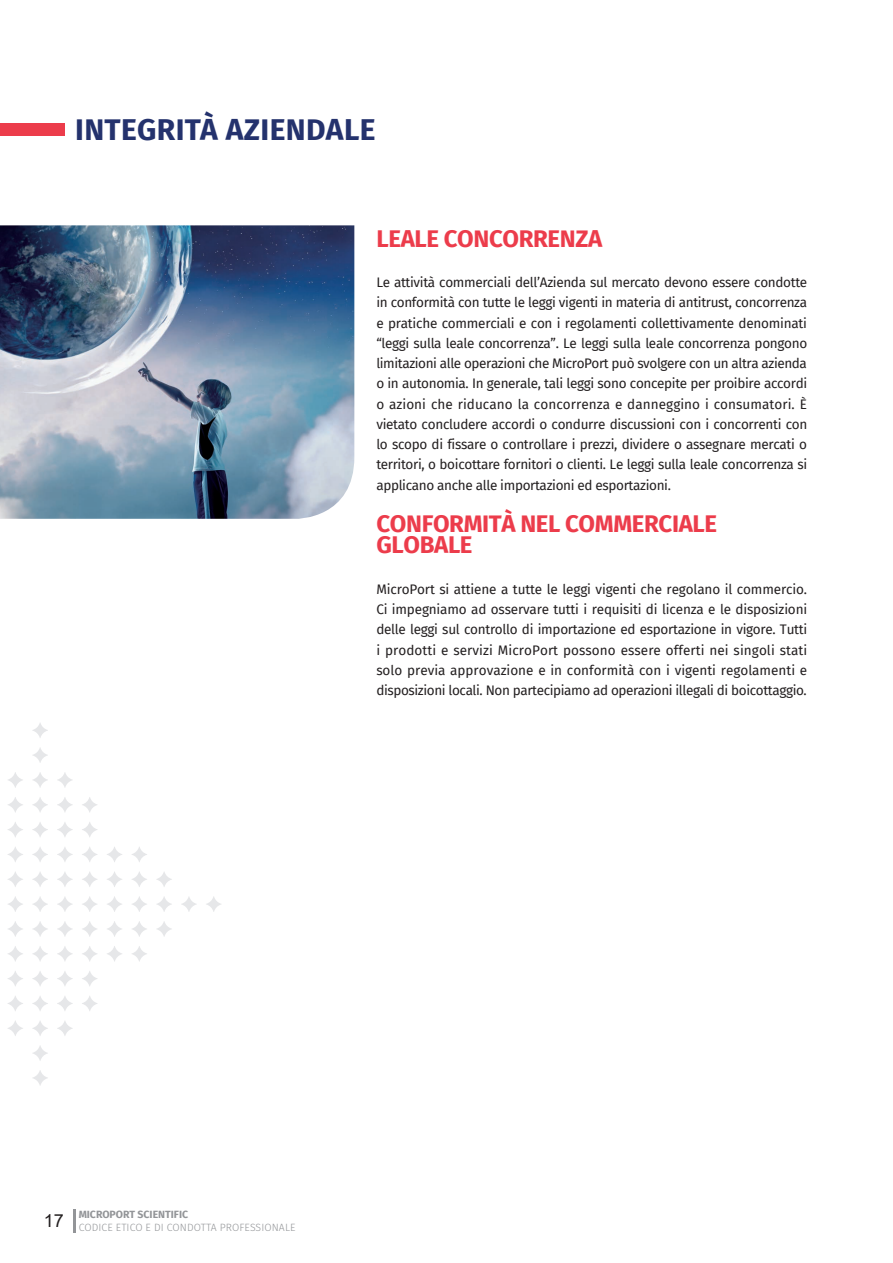
<style>
.page{position:relative;width:893px;height:1263px;background:#fff}
.page>*{position:absolute;margin:0;border:0;box-sizing:border-box;transform-origin:0 0}
.t1{font:700 30px "Fira Sans";letter-spacing:.015em;color:#24326d}
.t2{font:700 24px/21.8px "Fira Sans";letter-spacing:-.015em;color:#ec3c4b}
.t3{font:13.5px/20.2px "Fira Sans";letter-spacing:-.025em;color:#231f20;text-align:justify}
.t4{font:300 10.5px/12.8px "Fira Sans";letter-spacing:.01em;color:#939598}
.s1{font-weight:700}
</style>
<div class="page">
<hr style="left:73px;top:1209px;width:3px;height:23px;background:#939598">
<div style="left:0;top:124px;width:64px;height:12px;background:#ec3c4b"></div>
<img style="left:0;top:225px;width:354px;height:294px">
<svg style="left:206px;top:896px;width:15px;height:16px"></svg>
<svg style="left:181px;top:897px;width:16px;height:15px"></svg>
<svg style="left:157px;top:897px;width:15px;height:15px"></svg>
<svg style="left:132px;top:896px;width:15px;height:16px"></svg>
<svg style="left:107px;top:896px;width:15px;height:16px"></svg>
<svg style="left:82px;top:896px;width:15px;height:16px"></svg>
<svg style="left:57px;top:897px;width:16px;height:15px"></svg>
<svg style="left:33px;top:897px;width:15px;height:15px"></svg>
<svg style="left:8px;top:896px;width:15px;height:16px"></svg>
<svg style="left:156px;top:872px;width:16px;height:15px"></svg>
<svg style="left:132px;top:872px;width:15px;height:15px"></svg>
<svg style="left:107px;top:871px;width:15px;height:16px"></svg>
<svg style="left:82px;top:872px;width:15px;height:15px"></svg>
<svg style="left:57px;top:872px;width:16px;height:15px"></svg>
<svg style="left:32px;top:872px;width:16px;height:15px"></svg>
<svg style="left:8px;top:872px;width:15px;height:15px"></svg>
<svg style="left:132px;top:847px;width:15px;height:15px"></svg>
<svg style="left:107px;top:847px;width:15px;height:15px"></svg>
<svg style="left:82px;top:847px;width:16px;height:15px"></svg>
<svg style="left:57px;top:847px;width:16px;height:15px"></svg>
<svg style="left:32px;top:847px;width:16px;height:15px"></svg>
<svg style="left:8px;top:847px;width:15px;height:15px"></svg>
<svg style="left:82px;top:822px;width:16px;height:15px"></svg>
<svg style="left:57px;top:822px;width:16px;height:15px"></svg>
<svg style="left:32px;top:822px;width:16px;height:15px"></svg>
<svg style="left:8px;top:822px;width:15px;height:15px"></svg>
<svg style="left:82px;top:797px;width:15px;height:15px"></svg>
<svg style="left:57px;top:797px;width:16px;height:15px"></svg>
<svg style="left:32px;top:797px;width:16px;height:15px"></svg>
<svg style="left:8px;top:797px;width:15px;height:16px"></svg>
<svg style="left:57px;top:772px;width:15px;height:15px"></svg>
<svg style="left:33px;top:772px;width:15px;height:16px"></svg>
<svg style="left:33px;top:748px;width:15px;height:15px"></svg>
<svg style="left:32px;top:723px;width:16px;height:15px"></svg>
<svg style="left:8px;top:772px;width:15px;height:16px"></svg>
<svg style="left:157px;top:921px;width:15px;height:16px"></svg>
<svg style="left:132px;top:921px;width:15px;height:16px"></svg>
<svg style="left:107px;top:921px;width:15px;height:16px"></svg>
<svg style="left:82px;top:921px;width:15px;height:16px"></svg>
<svg style="left:57px;top:921px;width:15px;height:15px"></svg>
<svg style="left:33px;top:921px;width:15px;height:16px"></svg>
<svg style="left:8px;top:921px;width:15px;height:16px"></svg>
<svg style="left:132px;top:946px;width:15px;height:16px"></svg>
<svg style="left:107px;top:946px;width:15px;height:16px"></svg>
<svg style="left:82px;top:946px;width:15px;height:16px"></svg>
<svg style="left:57px;top:946px;width:16px;height:15px"></svg>
<svg style="left:32px;top:946px;width:16px;height:15px"></svg>
<svg style="left:8px;top:946px;width:15px;height:16px"></svg>
<svg style="left:82px;top:971px;width:16px;height:15px"></svg>
<svg style="left:57px;top:971px;width:16px;height:15px"></svg>
<svg style="left:32px;top:971px;width:16px;height:15px"></svg>
<svg style="left:8px;top:971px;width:15px;height:15px"></svg>
<svg style="left:82px;top:996px;width:16px;height:15px"></svg>
<svg style="left:57px;top:996px;width:16px;height:15px"></svg>
<svg style="left:32px;top:996px;width:16px;height:15px"></svg>
<svg style="left:8px;top:996px;width:15px;height:15px"></svg>
<svg style="left:57px;top:1021px;width:16px;height:15px"></svg>
<svg style="left:32px;top:1021px;width:16px;height:15px"></svg>
<svg style="left:33px;top:1046px;width:15px;height:15px"></svg>
<svg style="left:33px;top:1070px;width:15px;height:15px"></svg>
<svg style="left:8px;top:1021px;width:15px;height:15px"></svg>
<h1 class="t1" style="left:75px;top:104px;width:302px">INTEGRITÀ AZIENDALE</h1>
<h2 class="t2" style="left:376px;top:226px;width:227px">LEALE CONCORRENZA</h2>
<p class="t3" style="left:376px;top:272px;width:433px">Le attività commerciali dell’Azienda sul mercato devono essere condotte in conformità con tutte le leggi vigenti in materia di antitrust, concorrenza e pratiche commerciali e con i regolamenti collettivamente denominati “leggi sulla leale concorrenza”. Le leggi sulla leale concorrenza pongono limitazioni alle operazioni che MicroPort può svolgere con un altra azienda o in autonomia. In generale, tali leggi sono concepite per proibire accordi o azioni che riducano la concorrenza e danneggino i consumatori. È vietato concludere accordi o condurre discussioni con i concorrenti con lo scopo di fissare o controllare i prezzi, dividere o assegnare mercati o territori, o boicottare fornitori o clienti. Le leggi sulla leale concorrenza si applicano anche alle importazioni ed esportazioni.</p>
<h2 class="t2" style="left:376px;top:511px;width:342px">CONFORMITÀ NEL COMMERCIALE<br>GLOBALE</h2>
<p class="t3" style="left:376px;top:579px;width:432px">MicroPort si attiene a tutte le leggi vigenti che regolano il commercio.<br>Ci impegniamo ad osservare tutti i requisiti di licenza e le disposizioni delle leggi sul controllo di importazione ed esportazione in vigore. Tutti i prodotti e servizi MicroPort possono essere offerti nei singoli stati solo previa approvazione e in conformità con i vigenti regolamenti e disposizioni locali. Non partecipiamo ad operazioni illegali di boicottaggio.</p>
<p class="t4" style="left:44px;top:1208px;width:253px;text-indent:35px"><span class="s1">MICROPORT SCIENTIFIC<br></span><sup>17</sup> CODICE ETICO E DI CONDOTTA PROFESSIONALE</p>
</div>
